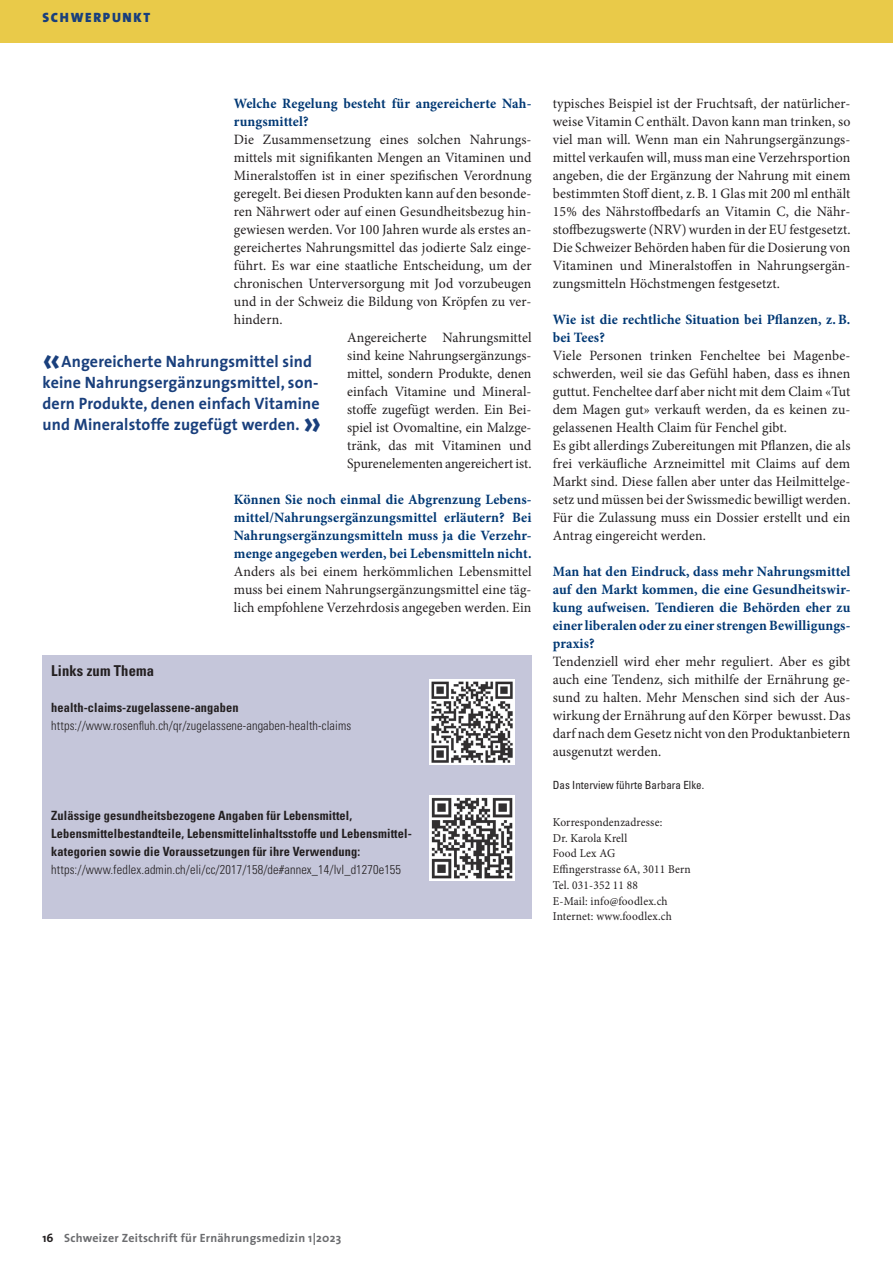
<style>
.page{position:relative;width:893px;height:1263px;background:#fff}
.page>*{position:absolute;margin:0;border:0;box-sizing:border-box;transform-origin:0 0}
.t1{font:700 16.5px/21px "The Sans";letter-spacing:.01em;color:#193f7c}
.t2{font:700 condensed 15px "Univers";letter-spacing:.01em;color:#231f20}
.t3{font:14.25px/18px "Minion Pro";letter-spacing:.005em;color:#231f20;text-align:justify}
.t4{font:700 14.25px/18px "Minion Pro";letter-spacing:.01em;color:#013874}
.t5{font:900 13.5px "The Sans";letter-spacing:.125em;color:#193f7c}
.t6{font:700 condensed 12.75px/18px "Univers";letter-spacing:.01em;color:#231f20}
.t7{font:300 condensed 12.75px "Univers";letter-spacing:.01em;color:#231f20}
.t8{font:12px/15.8px "Minion Pro";letter-spacing:.015em;color:#231f20;scale:.95 1}
.t9{font:700 12px "The Sans";letter-spacing:.02em;color:#6c6d70}
.t10{font:condensed 11.25px "Univers";color:#231f20}
.s1{font-size:36px}
.s2{color:#231f20}
</style>
<div class="page">
<div style="left:0;top:0;width:893px;height:43px;background:#e9ca49"></div>
<div style="left:42px;top:655px;width:489px;height:264px;background:#c5c6da"></div>
<img style="left:429px;top:679px;width:85px;height:85px">
<img style="left:429px;top:795px;width:85px;height:85px">
<p class="t5" style="left:43px;top:6px;width:109px">SCHWERPUNKT</p>
<p class="t4" style="left:234px;top:94px;width:299px">Welche Regelung besteht für angereicherte Nah&shy;rungsmittel?</p>
<p class="t3" style="left:234px;top:131px;width:299px">Die Zusammensetzung eines solchen Nahrungs-</p>
<p class="t3" style="left:234px;top:149px;width:299px">mittels mit signifikanten Mengen an Vitaminen und</p>
<p class="t3" style="left:234px;top:167px;width:299px">Mineralstoffen ist in einer spezifischen Verordnung</p>
<p class="t3" style="left:234px;top:185px;width:299px">geregelt. Bei diesen Produkten kann auf den besonde-</p>
<p class="t3" style="left:234px;top:203px;width:299px">ren Nährwert oder auf einen Gesundheitsbezug hin-</p>
<p class="t3" style="left:234px;top:221px;width:299px">gewiesen werden. Vor 100 Jahren wurde als erstes an-</p>
<p class="t3" style="left:234px;top:239px;width:299px">gereichertes Nahrungsmittel das jodierte Salz einge-</p>
<p class="t3" style="left:234px;top:257px;width:299px">führt. Es war eine staatliche Entscheidung, um der</p>
<p class="t3" style="left:234px;top:275px;width:299px">chronischen Unterversorgung mit Jod vorzubeugen</p>
<p class="t3" style="left:234px;top:293px;width:299px">und in der Schweiz die Bildung von Kröpfen zu ver-</p>
<p class="t3" style="left:234px;top:311px;width:50px">hindern.</p>
<p class="t3" style="left:347px;top:329px;width:186px">Angereicherte Nahrungsmittel</p>
<p class="t3" style="left:347px;top:347px;width:186px">sind keine Nahrungsergänzungs-</p>
<p class="t3" style="left:347px;top:365px;width:186px">mittel, sondern Produkte, denen</p>
<p class="t3" style="left:347px;top:383px;width:186px">einfach Vitamine und Mineral-</p>
<p class="t3" style="left:347px;top:401px;width:186px">stoffe zugefügt werden. Ein Bei-</p>
<p class="t3" style="left:347px;top:419px;width:186px">spiel ist Ovomaltine, ein Malzge-</p>
<p class="t3" style="left:347px;top:437px;width:186px">tränk, das mit Vitaminen und</p>
<p class="t3" style="left:347px;top:455px;width:186px">Spurenelementen angereichert ist.</p>
<p class="t4" style="left:234px;top:490px;width:299px;text-align:justify">Können Sie noch einmal die Abgrenzung Lebens&shy;mittel/Nahrungsergänzungsmittel erläutern? Bei Nahrungsergänzungsmitteln muss ja die Verzehr&shy;menge angegeben werden, bei Lebensmitteln nicht.</p>
<p class="t3" style="left:234px;top:563px;width:299px">Anders als bei einem herkömmlichen Lebensmittel muss bei einem Nahrungsergänzungsmittel eine täg&shy;lich empfohlene Verzehrdosis angegeben werden. Ein</p>
<p class="t1" style="left:43px;top:351px;width:280px"><span class="s1">«</span>Angereicherte Nahrungsmittel sind keine Nahrungsergänzungsmittel, son&shy;dern Produkte, denen einfach Vitamine und Mineralstoffe zugefügt werden. <span class="s1">»</span></p>
<p class="t2" style="left:51px;top:661px;width:104px">Links zum Thema</p>
<p class="t6" style="left:51px;top:698px;width:189px">health-claims-zugelassene-angaben</p>
<p class="t7" style="left:51px;top:718px;width:301px">https://www.rosenfluh.ch/qr/zugelassene-angaben-health-claims</p>
<p class="t6" style="left:51px;top:806px;width:362px">Zulässige gesundheitsbezogene Angaben für Lebensmittel,<br>Lebensmittelbestandteile, Lebensmittelinhaltsstoffe und Lebensmittel&shy;kategorien sowie die Voraussetzungen für ihre Verwendung:</p>
<p class="t7" style="left:51px;top:862px;width:351px">https://www.fedlex.admin.ch/eli/cc/2017/158/de#annex_14/lvl_d1270e155</p>
<p class="t3" style="left:553px;top:95px;width:299px">typisches Beispiel ist der Fruchtsaft, der natürlicher&shy;weise Vitamin C enthält. Davon kann man trinken, so viel man will. Wenn man ein Nahrungsergänzungs&shy;mittel verkaufen will, muss man eine Verzehrsportion angeben, die der Ergänzung der Nahrung mit einem bestimmten Stoff dient, z.B. 1 Glas mit 200 ml enthält 15% des Nährstoffbedarfs an Vitamin C, die Nähr&shy;stoffbezugswerte (NRV) wurden in der EU festgesetzt.<br>Die Schweizer Behörden haben für die Dosierung von Vitaminen und Mineralstoffen in Nahrungsergän&shy;zungsmitteln Höchstmengen festgesetzt.</p>
<p class="t4" style="left:553px;top:310px;width:299px">Wie ist die rechtliche Situation bei Pflanzen, z.B. bei Tees?</p>
<p class="t3" style="left:553px;top:347px;width:299px;text-align:left">Viele Personen trinken Fencheltee bei Magenbe&shy;schwerden, weil sie das Gefühl haben, dass es ihnen guttut. Fencheltee darf aber nicht mit dem Claim «Tut dem Magen gut» verkauft werden, da es keinen zu&shy;gelassenen Health Claim für Fenchel gibt.<br>Es gibt allerdings Zubereitungen mit Pflanzen, die als frei verkäufliche Arzneimittel mit Claims auf dem Markt sind. Diese fallen aber unter das Heilmittelge&shy;setz und müssen bei der Swissmedic bewilligt werden.<br>Für die Zulassung muss ein Dossier erstellt und ein Antrag eingereicht werden.</p>
<p class="t4" style="left:553px;top:562px;width:299px;text-align:justify">Man hat den Eindruck, dass mehr Nahrungsmittel auf den Markt kommen, die eine Gesundheitswir&shy;kung aufweisen. Tendieren die Behörden eher zu einer liberalen oder zu einer strengen Bewilligungs&shy;praxis?</p>
<p class="t3" style="left:553px;top:653px;width:299px">Tendenziell wird eher mehr reguliert. Aber es gibt auch eine Tendenz, sich mithilfe der Ernährung ge&shy;sund zu halten. Mehr Menschen sind sich der Aus&shy;wirkung der Ernährung auf den Körper bewusst. Das darf nach dem Gesetz nicht von den Produktanbietern ausgenutzt werden.</p>
<p class="t10" style="left:553px;top:778px;width:153px">Das Interview führte Barbara Elke.</p>
<p class="t8" style="left:553px;top:814px;width:147px">Korrespondenzadresse:<br>Dr. Karola Krell<br>Food Lex AG<br>Effingerstrasse 6A, 3011 Bern<br>Tel. 031-352 11 88<br>E-Mail: info@foodlex.ch<br>Internet: www.foodlex.ch</p>
<p class="t9" style="left:43px;top:1228px;width:300px"><span class="s2">16</span> Schweizer Zeitschrift für Ernährungsmedizin 1|2023</p>
</div>
